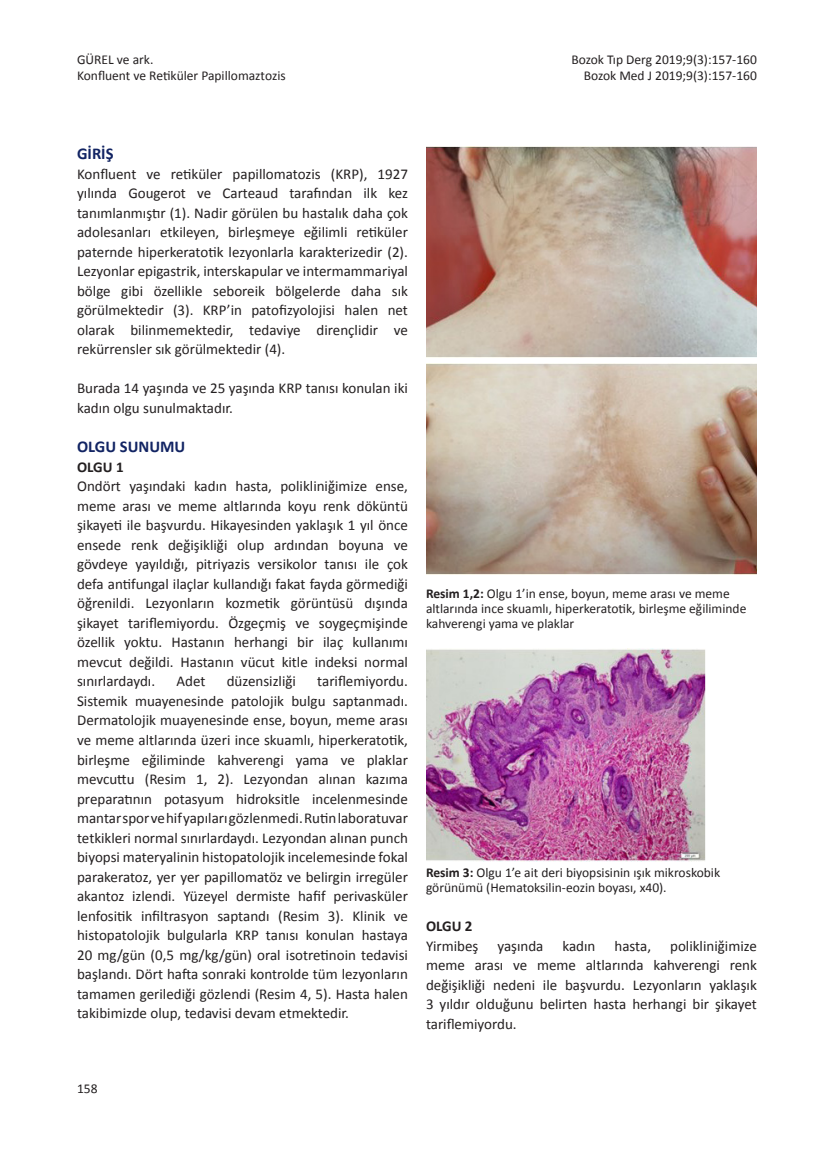
<style>
.page{position:relative;width:834px;height:1149px;background:#fff}
.page>*{position:absolute;margin:0;border:0;box-sizing:border-box;transform-origin:0 0}
.BAŞLIK{font:700 16.5px "Calibri";color:#122463}
.t1{font:15px/19.5px "Calibri";color:#231f20;text-align:justify}
.t2{font:700 15px "Calibri";color:#231f20}
.TABLO{font:13.5px/15px "Calibri";color:#231f20}
.s1{font-weight:700}
</style>
<div class="page">
<img style="left:426px;top:147px;width:330px;height:210px">
<img style="left:426px;top:364px;width:330px;height:210px">
<img style="left:426px;top:648px;width:279px;height:213px">
<p class="TABLO" style="left:77px;top:52px;width:78px">GÜREL ve ark.</p>
<p class="TABLO" style="left:77px;top:68px;width:210px">Konfluent ve Retiküler Papillomaztozis</p>
<p class="TABLO" style="left:571px;top:52px;width:187px">Bozok Tıp Derg 2019;9(3):157-160</p>
<p class="TABLO" style="left:583px;top:68px;width:175px">Bozok Med J 2019;9(3):157-160</p>
<p class="BAŞLIK" style="left:77px;top:143px;width:38px">GİRİŞ</p>
<p class="t1" style="left:77px;top:163px;width:332px">Konfluent ve retiküler papillomatozis (KRP), 1927 yılında Gougerot ve Carteaud tarafından ilk kez tanımlanmıştır (1). Nadir görülen bu hastalık daha çok adolesanları etkileyen, birleşmeye eğilimli retiküler paternde hiperkeratotik lezyonlarla karakterizedir (2).<br>Lezyonlar epigastrik, interskapular ve intermammariyal bölge gibi özellikle seboreik bölgelerde daha sık görülmektedir (3). KRP’in patofizyolojisi halen net olarak bilinmemektedir, tedaviye dirençlidir ve rekürrensler sık görülmektedir (4).</p>
<p class="t1" style="left:77px;top:378px;width:332px">Burada 14 yaşında ve 25 yaşında KRP tanısı konulan iki kadın olgu sunulmaktadır.</p>
<p class="BAŞLIK" style="left:77px;top:436px;width:110px">OLGU SUNUMU</p>
<p class="t2" style="left:77px;top:457px;width:48px">OLGU 1</p>
<p class="t1" style="left:77px;top:475px;width:332px">Ondört yaşındaki kadın hasta, polikliniğimize ense, meme arası ve meme altlarında koyu renk döküntü şikayeti ile başvurdu. Hikayesinden yaklaşık 1 yıl önce ensede renk değişikliği olup ardından boyuna ve gövdeye yayıldığı, pitriyazis versikolor tanısı ile çok defa antifungal ilaçlar kullandığı fakat fayda görmediği öğrenildi. Lezyonların kozmetik görüntüsü dışında şikayet tariflemiyordu. Özgeçmiş ve soygeçmişinde özellik yoktu. Hastanın herhangi bir ilaç kullanımı mevcut değildi. Hastanın vücut kitle indeksi normal sınırlardaydı.</p>
<p class="t1" style="left:77px;top:670px;width:332px;text-indent:240px">tariflemiyordu.<br>Sistemik muayenesinde patolojik bulgu saptanmadı.<br>Dermatolojik muayenesinde ense, boyun, meme arası ve meme altlarında üzeri ince skuamlı, hiperkeratotik, birleşme eğiliminde kahverengi yama ve plaklar mevcuttu (Resim 1, 2). Lezyondan alınan kazıma preparatının potasyum hidroksitle incelenmesinde mantar spor ve hif yapıları gözlenmedi. Rutin laboratuvar tetkikleri normal sınırlardaydı. Lezyondan alınan punch biyopsi materyalinin histopatolojik incelemesinde fokal parakeratoz, yer yer papillomatöz ve belirgin irregüler akantoz izlendi. Yüzeyel dermiste hafif perivasküler lenfositik infiltrasyon saptandı (Resim 3). Klinik ve histopatolojik bulgularla KRP tanısı konulan hastaya 20 mg/gün (0,5 mg/kg/gün) oral isotretinoin tedavisi başlandı. Dört hafta sonraki kontrolde tüm lezyonların tamamen gerilediği gözlendi (Resim 4, 5). Hasta halen takibimizde olup, tedavisi devam etmektedir.</p>
<p class="t1" style="left:176px;top:670px;width:30px">Adet</p>
<p class="t1" style="left:227px;top:670px;width:71px">düzensizliği</p>
<p class="TABLO" style="left:426px;top:585px;width:322px"><span class="s1">Resim 1,2:</span> Olgu 1’in ense, boyun, meme arası ve meme altlarında ince skuamlı, hiperkeratotik, birleşme eğiliminde kahverengi yama ve plaklar</p>
<p class="TABLO" style="left:426px;top:864px;width:295px"><span class="s1">Resim 3:</span> Olgu 1’e ait deri biyopsisinin ışık mikroskobik görünümü (Hematoksilin-eozin boyası, x40).</p>
<p class="t2" style="left:426px;top:916px;width:48px">OLGU 2</p>
<p class="t1" style="left:426px;top:935px;width:54px">Yirmibeş</p>
<p class="t1" style="left:497px;top:935px;width:47px">yaşında</p>
<p class="t1" style="left:562px;top:935px;width:34px">kadın</p>
<p class="t1" style="left:614px;top:935px;width:38px">hasta,</p>
<p class="t1" style="left:426px;top:935px;width:332px;text-indent:244px">polikliniğimize meme arası ve meme altlarında kahverengi renk değişikliği nedeni ile başvurdu. Lezyonların yaklaşık 3 yıldır olduğunu belirten hasta herhangi bir şikayet tariflemiyordu.</p>
<p class="TABLO" style="left:77px;top:1079px;width:22px">158</p>
</div>
